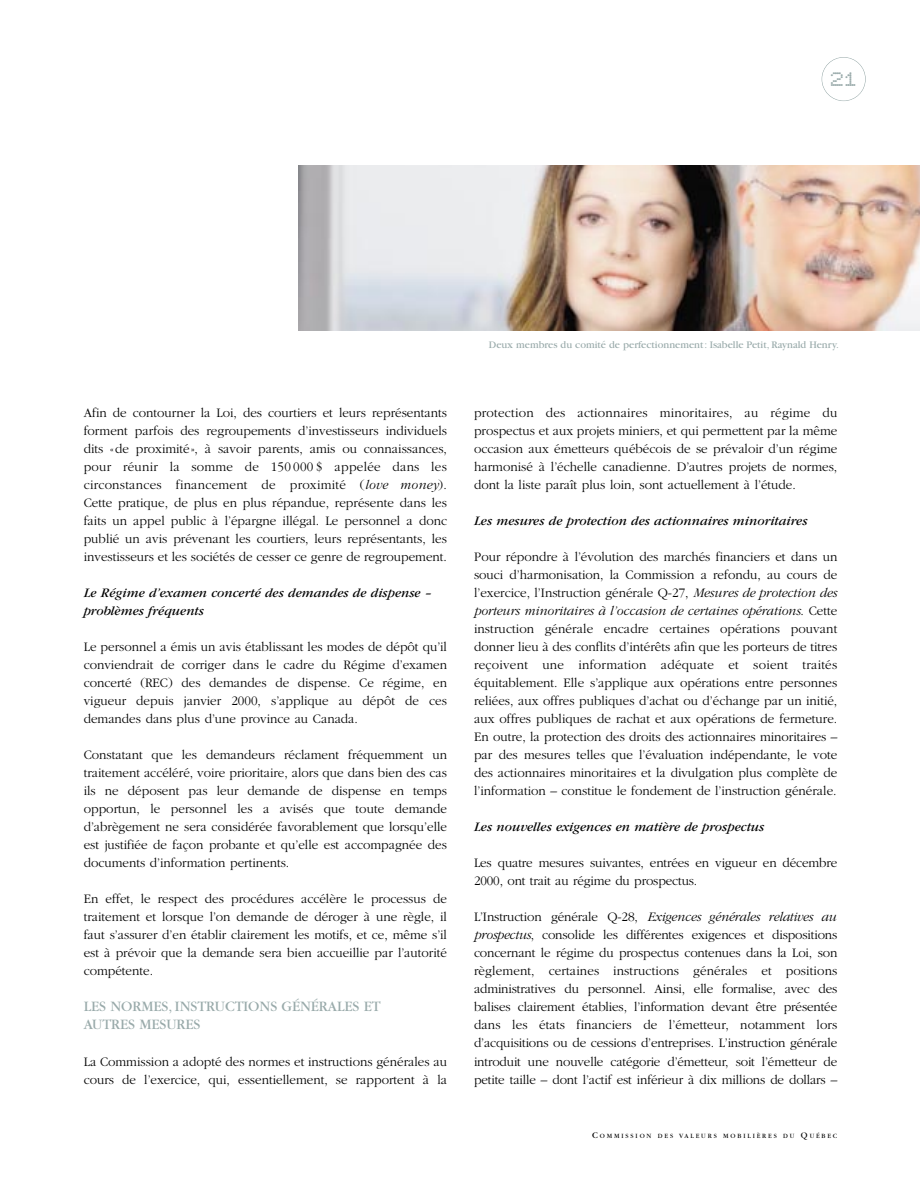
<style>
.page{position:relative;width:920px;height:1192px;background:#fff}
.page>*{position:absolute;margin:0;border:0;box-sizing:border-box;transform-origin:0 0}
.t1{font:18.45px "Pixel";color:#9aa}
.t2{font:15px/18px "Garamond";color:#9aa}
.t3{font:300 13.5px/18px "Garamond";color:#000;text-align:justify}
.t4{font:italic 13.5px/18px "Garamond";color:#000}
.t5{font:10.5px "Garamond";color:#9aa}
.t6{font:6.75px "Garamond";letter-spacing:.28em;color:#000}
.s1{font-style:italic}
.s2{font-size:9px}
</style>
<div class="page">
<svg style="left:298px;top:57px;width:621px;height:274px"></svg>
<h1 class="t1" style="left:830px;top:73px;width:28px">21</h1>
<p class="t3" style="left:84px;top:405px;width:365px">Afin de contourner la Loi, des courtiers et leurs représentants forment parfois des regroupements d’investisseurs individuels dits «de proximité», à savoir parents, amis ou connaissances, pour réunir la somme de 150000 $ appelée dans les circonstances financement de proximité (<span class="s1">love money</span>).<br>Cette pratique, de plus en plus répandue, représente dans les faits un appel public à l’épargne illégal. Le personnel a donc publié un avis prévenant les courtiers, leurs représentants, les investisseurs et les sociétés de cesser ce genre de regroupement.</p>
<p class="t4" style="left:84px;top:585px;width:349px">Le Régime d’examen concerté des demandes de dispense – problèmes fréquents</p>
<p class="t3" style="left:84px;top:639px;width:365px">Le personnel a émis un avis établissant les modes de dépôt qu’il conviendrait de corriger dans le cadre du Régime d’examen concerté (REC) des demandes de dispense. Ce régime, en vigueur depuis janvier 2000, s’applique au dépôt de ces demandes dans plus d’une province au Canada.</p>
<p class="t3" style="left:84px;top:747px;width:365px">Constatant que les demandeurs réclament fréquemment un traitement accéléré, voire prioritaire, alors que dans bien des cas ils ne déposent pas leur demande de dispense en temps opportun, le personnel les a avisés que toute demande d’abrègement ne sera considérée favorablement que lorsqu’elle est justifiée de façon probante et qu’elle est accompagnée des documents d’information pertinents.</p>
<p class="t3" style="left:84px;top:891px;width:365px">En effet, le respect des procédures accélère le processus de traitement et lorsque l’on demande de déroger à une règle, il faut s’assurer d’en établir clairement les motifs, et ce, même s’il est à prévoir que la demande sera bien accueillie par l’autorité compétente.</p>
<p class="t2" style="left:84px;top:999px;width:298px">LES NORMES, INSTRUCTIONS GÉNÉRALES ET<br>AUTRES MESURES</p>
<p class="t3" style="left:84px;top:1053px;width:365px">La Commission a adopté des normes et instructions générales au cours de l’exercice, qui, essentiellement, se rapportent à la</p>
<p class="t5" style="left:488px;top:341px;width:351px">Deux membres du comité de perfectionnement: Isabelle Petit, Raynald Henry.</p>
<p class="t3" style="left:474px;top:405px;width:365px">protection des actionnaires minoritaires, au régime du prospectus et aux projets miniers, et qui permettent par la même occasion aux émetteurs québécois de se prévaloir d’un régime harmonisé à l’échelle canadienne. D’autres projets de normes, dont la liste paraît plus loin, sont actuellement à l’étude.</p>
<p class="t4" style="left:474px;top:513px;width:335px">Les mesures de protection des actionnaires minoritaires</p>
<p class="t3" style="left:474px;top:549px;width:365px">Pour répondre à l’évolution des marchés financiers et dans un souci d’harmonisation, la Commission a refondu, au cours de l’exercice, l’Instruction générale Q-27, <span class="s1">Mesures de protection des porteurs minoritaires à l’occasion de certaines opérations</span>. Cette instruction générale encadre certaines opérations pouvant donner lieu à des conflits d’intérêts afin que les porteurs de titres reçoivent une information adéquate et soient traités équitablement. Elle s’applique aux opérations entre personnes reliées, aux offres publiques d’achat ou d’échange par un initié, aux offres publiques de rachat et aux opérations de fermeture.<br>En outre, la protection des droits des actionnaires minoritaires – par des mesures telles que l’évaluation indépendante, le vote des actionnaires minoritaires et la divulgation plus complète de l’information – constitue le fondement de l’instruction générale.</p>
<p class="t4" style="left:474px;top:819px;width:292px">Les nouvelles exigences en matière de prospectus</p>
<p class="t3" style="left:474px;top:855px;width:364px">Les quatre mesures suivantes, entrées en vigueur en décembre<br>2000, ont trait au régime du prospectus.</p>
<p class="t3" style="left:474px;top:909px;width:365px">L’Instruction générale Q-28, <span class="s1">Exigences générales relatives au prospectus</span>, consolide les différentes exigences et dispositions concernant le régime du prospectus contenues dans la Loi, son règlement, certaines instructions générales et positions administratives du personnel. Ainsi, elle formalise, avec des balises clairement établies, l’information devant être présentée dans les états financiers de l’émetteur, notamment lors d’acquisitions ou de cessions d’entreprises. L’instruction générale introduit une nouvelle catégorie d’émetteur, soit l’émetteur de petite taille – dont l’actif est inférieur à dix millions de dollars –</p>
<p class="t6" style="left:592px;top:1133px;width:246px"><span class="s2">C</span>OMMISSION DES VALEURS MOBILIÈRES DU <span class="s2">Q</span>UÉBEC</p>
</div>
